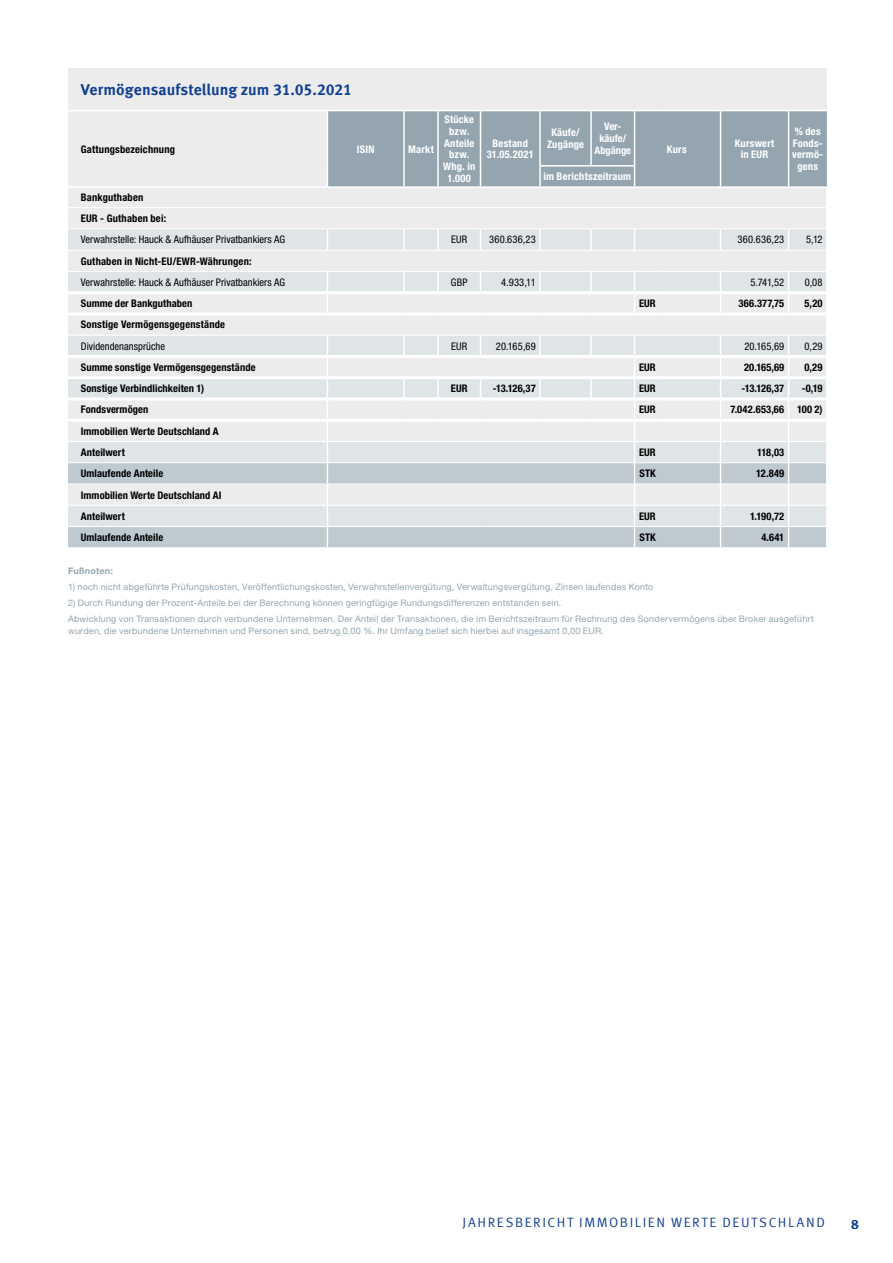
<style>
.page{position:relative;width:893px;height:1263px;background:#fff}
.page>*{position:absolute;margin:0;border:0;box-sizing:border-box;transform-origin:0 0}
.t1{font:700 15.75px "Meta Offc Pro";color:#134094}
.t2{font:13.5px "Meta Offc Pro Norm";letter-spacing:.12em;color:#134094}
.t3{font:700 13.5px "Meta Offc Pro";color:#134094}
.t4{font:700 condensed 10.5px/21.3px "Helvetica Neue LTW1 G";letter-spacing:.01em;color:#000}
.t5{font:condensed 10.5px "Helvetica Neue LTW1 G";letter-spacing:.005em;color:#000}
.t6{font:700 condensed 10.5px/11.7px "Helvetica Neue LTW1 G";letter-spacing:.02em;color:#fff;text-align:center}
.t7{font:700 condensed 10.5px/11.7px "Helvetica Neue LTW1 G";letter-spacing:-.005em;color:#fff;text-align:center}
.t8{font:9px/15.9px "Helvetica Neue LTW1 G";letter-spacing:.025em;color:#94a5b0}
.t9{font:700 9px "Helvetica Neue LTW1 G";letter-spacing:.03em;color:#94a5b0}
</style>
<div class="page">
<div style="left:68px;top:68px;width:759px;height:118px;background:#ececed"></div>
<div style="left:68px;top:188px;width:758px;height:19px;background:#ececed"></div>
<div style="left:68px;top:208px;width:758px;height:20px;background:#ececed"></div>
<svg style="left:68px;top:229px;width:758px;height:106px;background:#e7e9ea"></svg>
<hr style="left:68px;top:110px;width:259px;height:1px;background:#fff">
<hr style="left:68px;top:250px;width:259px;height:1px;background:#fff">
<hr style="left:327px;top:250px;width:77px;height:1px;background:#fff">
<hr style="left:68px;top:271px;width:259px;height:1px;background:#fff">
<hr style="left:327px;top:271px;width:77px;height:1px;background:#fff">
<hr style="left:404px;top:250px;width:34px;height:1px;background:#fff">
<hr style="left:438px;top:250px;width:42px;height:1px;background:#fff">
<hr style="left:480px;top:250px;width:60px;height:1px;background:#fff">
<hr style="left:540px;top:250px;width:51px;height:1px;background:#fff">
<hr style="left:591px;top:250px;width:43px;height:1px;background:#fff">
<hr style="left:660px;top:250px;width:60px;height:1px;background:#fff">
<hr style="left:720px;top:250px;width:69px;height:1px;background:#fff">
<hr style="left:789px;top:250px;width:37px;height:1px;background:#fff">
<hr style="left:404px;top:271px;width:34px;height:1px;background:#fff">
<hr style="left:438px;top:271px;width:42px;height:1px;background:#fff">
<hr style="left:480px;top:271px;width:60px;height:1px;background:#fff">
<hr style="left:540px;top:271px;width:51px;height:1px;background:#fff">
<hr style="left:591px;top:271px;width:43px;height:1px;background:#fff">
<hr style="left:660px;top:271px;width:60px;height:1px;background:#fff">
<hr style="left:720px;top:271px;width:69px;height:1px;background:#fff">
<hr style="left:789px;top:271px;width:37px;height:1px;background:#fff">
<svg style="left:327px;top:229px;width:1px;height:21px"></svg>
<hr style="left:403px;top:229px;width:2px;height:21px;background:#fff">
<svg style="left:403px;top:272px;width:2px;height:19px"></svg>
<svg style="left:327px;top:272px;width:1px;height:40px"></svg>
<svg style="left:327px;top:110px;width:500px;height:77px;background:#99a9b3"></svg>
<hr style="left:404px;top:186px;width:34px;height:2px;background:#fff">
<hr style="left:540px;top:186px;width:51px;height:2px;background:#fff">
<hr style="left:591px;top:186px;width:43px;height:2px;background:#fff">
<hr style="left:720px;top:186px;width:69px;height:2px;background:#fff">
<hr style="left:437px;top:229px;width:2px;height:21px;background:#fff">
<svg style="left:480px;top:229px;width:1px;height:21px"></svg>
<hr style="left:539px;top:229px;width:2px;height:21px;background:#fff">
<hr style="left:590px;top:229px;width:2px;height:21px;background:#fff">
<svg style="left:634px;top:229px;width:26px;height:22px"></svg>
<svg style="left:720px;top:229px;width:1px;height:21px"></svg>
<svg style="left:788px;top:229px;width:1px;height:21px"></svg>
<svg style="left:437px;top:272px;width:2px;height:19px"></svg>
<svg style="left:480px;top:272px;width:1px;height:19px"></svg>
<svg style="left:539px;top:272px;width:2px;height:19px"></svg>
<svg style="left:590px;top:272px;width:2px;height:19px"></svg>
<svg style="left:634px;top:271px;width:26px;height:41px"></svg>
<svg style="left:720px;top:272px;width:1px;height:40px"></svg>
<svg style="left:788px;top:272px;width:1px;height:40px"></svg>
<hr style="left:68px;top:312px;width:259px;height:3px;background:#fff">
<hr style="left:327px;top:312px;width:77px;height:3px;background:#fff">
<hr style="left:404px;top:312px;width:34px;height:3px;background:#fff">
<hr style="left:438px;top:312px;width:42px;height:3px;background:#fff">
<hr style="left:480px;top:312px;width:60px;height:3px;background:#fff">
<hr style="left:540px;top:312px;width:51px;height:3px;background:#fff">
<hr style="left:591px;top:312px;width:43px;height:3px;background:#fff">
<hr style="left:634px;top:312px;width:26px;height:3px;background:#fff">
<hr style="left:660px;top:312px;width:60px;height:3px;background:#fff">
<hr style="left:720px;top:312px;width:69px;height:3px;background:#fff">
<hr style="left:789px;top:312px;width:37px;height:3px;background:#fff">
<hr style="left:68px;top:291px;width:259px;height:3px;background:#fff">
<hr style="left:327px;top:291px;width:77px;height:3px;background:#fff">
<hr style="left:404px;top:291px;width:34px;height:3px;background:#fff">
<hr style="left:438px;top:291px;width:42px;height:3px;background:#fff">
<hr style="left:480px;top:291px;width:60px;height:3px;background:#fff">
<hr style="left:540px;top:291px;width:51px;height:3px;background:#fff">
<hr style="left:591px;top:291px;width:43px;height:3px;background:#fff">
<hr style="left:634px;top:291px;width:26px;height:3px;background:#fff">
<hr style="left:660px;top:291px;width:60px;height:3px;background:#fff">
<hr style="left:720px;top:291px;width:69px;height:3px;background:#fff">
<hr style="left:789px;top:291px;width:37px;height:3px;background:#fff">
<svg style="left:68px;top:336px;width:759px;height:212px;background:#e0e4e6"></svg>
<h1 class="t1" style="left:81px;top:78px;width:273px">Vermögensaufstellung zum 31.05.2021</h1>
<p class="t4" style="left:81px;top:138px;width:96px">Gattungsbezeichnung</p>
<p class="t6" style="left:357px;top:143px;width:19px">ISIN</p>
<p class="t6" style="left:408px;top:143px;width:27px">Markt</p>
<p class="t6" style="left:443px;top:114px;width:34px">Stücke bzw.<br>Anteile bzw.<br>Whg. in<br>1.000</p>
<p class="t6" style="left:487px;top:137px;width:49px">Bestand<br>31.05.2021</p>
<p class="t6" style="left:547px;top:127px;width:38px">Käufe/<br>Zugänge</p>
<p class="t7" style="left:594px;top:121px;width:38px">Ver&shy;käufe/<br>Abgänge</p>
<p class="t6" style="left:543px;top:171px;width:89px">im Berichtszeitraum</p>
<p class="t6" style="left:667px;top:143px;width:21px">Kurs</p>
<p class="t6" style="left:735px;top:137px;width:41px">Kurswert in EUR</p>
<p class="t6" style="left:792px;top:126px;width:32px">% des<br>Fonds&shy;vermö&shy;gens</p>
<p class="t4" style="left:81px;top:186px;width:87px">Bankguthaben<br>EUR - Guthaben bei:</p>
<p class="t5" style="left:81px;top:233px;width:206px">Verwahrstelle: Hauck &amp; Aufhäuser Privatbankiers AG</p>
<p class="t5" style="left:451px;top:233px;width:18px">EUR</p>
<p class="t5" style="left:489px;top:233px;width:48px">360.636,23</p>
<p class="t5" style="left:738px;top:233px;width:48px">360.636,23</p>
<p class="t5" style="left:806px;top:233px;width:18px">5,12</p>
<p class="t4" style="left:81px;top:250px;width:172px">Guthaben in Nicht-EU/EWR-Währungen:</p>
<p class="t5" style="left:81px;top:276px;width:206px">Verwahrstelle: Hauck &amp; Aufhäuser Privatbankiers AG</p>
<p class="t5" style="left:451px;top:276px;width:18px">GBP</p>
<p class="t5" style="left:501px;top:276px;width:36px">4.933,11</p>
<p class="t5" style="left:750px;top:276px;width:35px">5.741,52</p>
<p class="t5" style="left:805px;top:276px;width:19px">0,08</p>
<p class="t4" style="left:81px;top:293px;width:113px">Summe der Bankguthaben</p>
<p class="t4" style="left:639px;top:293px;width:18px">EUR</p>
<p class="t4" style="left:739px;top:293px;width:47px">366.377,75</p>
<p class="t4" style="left:804px;top:293px;width:20px">5,20</p>
<p class="t4" style="left:81px;top:314px;width:146px">Sonstige Vermögensgegenstände</p>
<p class="t5" style="left:81px;top:340px;width:86px">Dividendenansprüche</p>
<p class="t5" style="left:451px;top:340px;width:18px">EUR</p>
<p class="t5" style="left:496px;top:340px;width:41px">20.165,69</p>
<p class="t5" style="left:744px;top:340px;width:41px">20.165,69</p>
<p class="t5" style="left:805px;top:340px;width:20px">0,29</p>
<p class="t4" style="left:81px;top:357px;width:176px">Summe sonstige Vermögensgegenstände</p>
<p class="t4" style="left:639px;top:357px;width:18px">EUR</p>
<p class="t4" style="left:744px;top:357px;width:42px">20.165,69</p>
<p class="t4" style="left:804px;top:357px;width:20px">0,29</p>
<p class="t4" style="left:81px;top:378px;width:125px">Sonstige Verbindlichkeiten 1)</p>
<p class="t4" style="left:451px;top:378px;width:18px">EUR</p>
<p class="t4" style="left:493px;top:378px;width:44px">-13.126,37</p>
<p class="t4" style="left:639px;top:378px;width:18px">EUR</p>
<p class="t4" style="left:741px;top:378px;width:44px">-13.126,37</p>
<p class="t4" style="left:802px;top:378px;width:22px">-0,19</p>
<p class="t4" style="left:81px;top:399px;width:69px">Fondsvermögen</p>
<p class="t4" style="left:639px;top:399px;width:18px">EUR</p>
<p class="t4" style="left:730px;top:399px;width:94px">7.042.653,66 100 2)</p>
<p class="t4" style="left:81px;top:420px;width:139px">Immobilien Werte Deutschland A<br>Anteilwert</p>
<p class="t4" style="left:639px;top:442px;width:18px">EUR</p>
<p class="t4" style="left:757px;top:442px;width:29px">118,03</p>
<p class="t4" style="left:81px;top:463px;width:84px">Umlaufende Anteile</p>
<p class="t4" style="left:639px;top:463px;width:18px">STK</p>
<p class="t4" style="left:756px;top:463px;width:30px">12.849</p>
<p class="t4" style="left:81px;top:484px;width:142px">Immobilien Werte Deutschland AI<br>Anteilwert</p>
<p class="t4" style="left:639px;top:505px;width:18px">EUR</p>
<p class="t4" style="left:750px;top:505px;width:36px">1.190,72</p>
<p class="t4" style="left:81px;top:527px;width:84px">Umlaufende Anteile</p>
<p class="t4" style="left:639px;top:527px;width:18px">STK</p>
<p class="t4" style="left:761px;top:527px;width:25px">4.641</p>
<p class="t9" style="left:68px;top:565px;width:46px">Fußnoten:</p>
<p class="t8" style="left:68px;top:579px;width:587px">1) noch nicht abgeführte Prüfungskosten, Veröffentlichungskosten, Verwahrstellenvergütung, Verwaltungsvergütung, Zinsen laufendes Konto</p>
<p class="t8" style="left:68px;top:595px;width:747px">2) Durch Rundung der Prozent-Anteile bei der Berechnung können geringfügige Rundungsdifferenzen entstanden sein.<br>Abwicklung von Transaktionen durch verbundene Unternehmen. Der Anteil der Transaktionen, die im Berichtszeitraum für Rechnung des Sondervermögens über Broker ausgeführt</p>
<p class="t8" style="left:68px;top:622px;width:537px">wurden, die verbundene Unternehmen und Personen sind, betrug 0,00 %. Ihr Umfang belief sich hierbei auf insgesamt 0,00 EUR.</p>
<h2 class="t2" style="left:463px;top:1211px;width:133px">JAHRESBERICHT IMMOBI</h2>
<h2 class="t2" style="left:635px;top:1211px;width:58px">LIEN WERTE</h2>
<h2 class="t2" style="left:722px;top:1211px;width:39px">DEUTSCH</h2>
<h2 class="t2" style="left:788px;top:1211px;width:36px">LAND</h2>
<h2 class="t3" style="left:851px;top:1214px;width:9px">8</h2>
</div>
